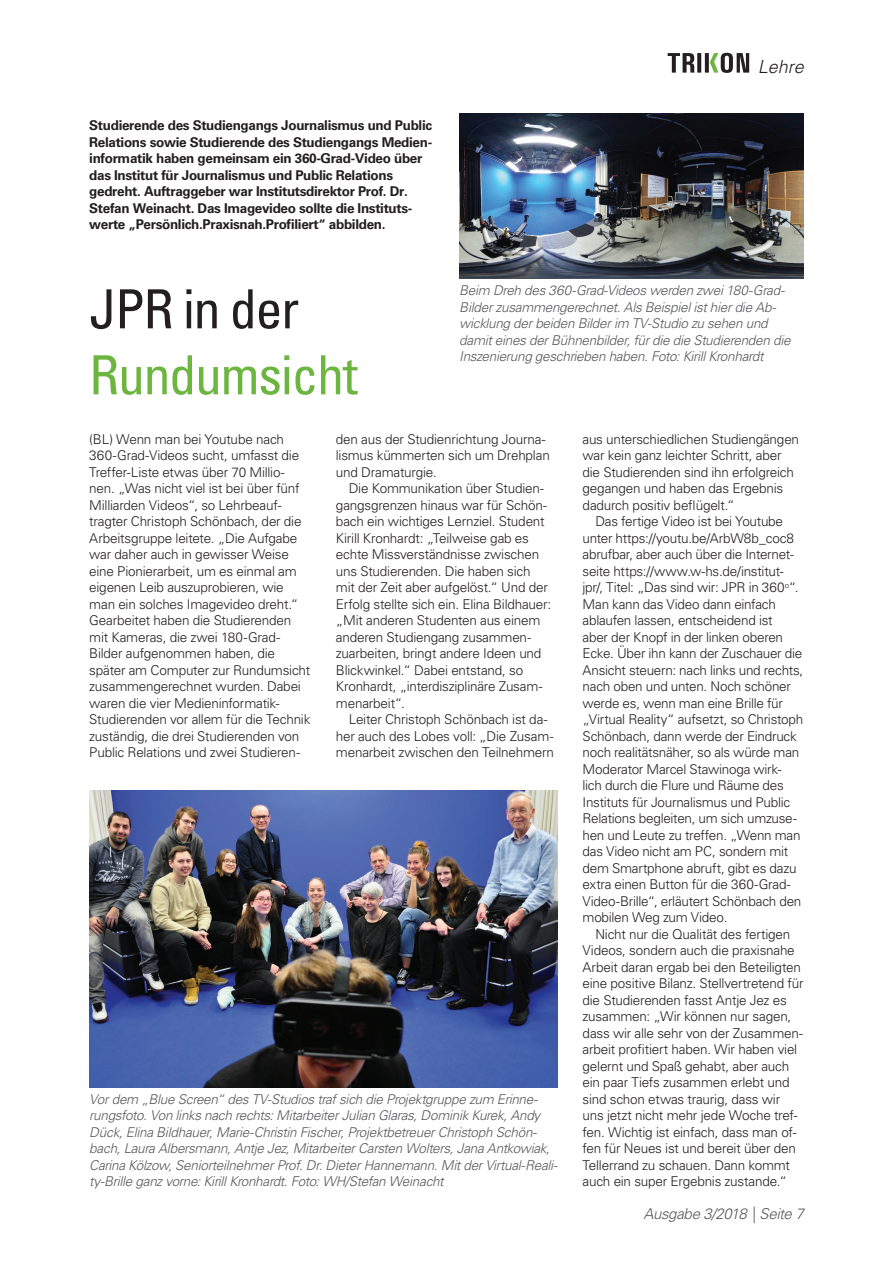
<style>
.page{position:relative;width:893px;height:1263px;background:#fff}
.page>*{position:absolute;margin:0;border:0;box-sizing:border-box;transform-origin:0 0}
.t1{font:condensed 54px "Univers LT Std";letter-spacing:-.025em;color:#6cb640}
.t2{font:condensed 54px "Univers LT Std";letter-spacing:-.025em;color:#231f20}
.t3{font:italic 300 18px "Univers LT Std";color:#231f20}
.t4{font:italic 300 15px "Univers LT Std";letter-spacing:-.025em;color:#57585a}
.t5{font:300 13.5px/16.5px "Univers LT Std";letter-spacing:-.015em;color:#231f20}
.t6{font:italic 300 13.5px/16.5px "Univers LT Std";letter-spacing:-.02em;color:#57585a}
.t7{font:700 13.5px/16.5px "Univers LT Std";letter-spacing:-.025em;color:#231f20}
</style>
<div class="page">
<svg style="left:668px;top:53px;width:81px;height:20px"></svg>
<img style="left:459px;top:114px;width:345px;height:165px">
<img style="left:89px;top:790px;width:468px;height:297px">
<p class="t7" style="left:89px;top:117px;width:344px">Studierende des Studiengangs Journalismus und Public Relations sowie Studierende des Studiengangs Medien&shy;informatik haben gemeinsam ein 360-Grad-Video über das Institut für Journalismus und Public Relations gedreht. Auftraggeber war Institutsdirektor Prof. Dr.<br>Stefan Weinacht. Das Imagevideo sollte die Instituts&shy;werte „Persönlich.Praxisnah.Profiliert“ abbilden.</p>
<h1 class="t2" style="left:89px;top:275px;width:211px">JPR in der</h1>
<h1 class="t1" style="left:89px;top:341px;width:270px">Rundumsicht</h1>
<h2 class="t3" style="left:758px;top:56px;width:48px">Lehre</h2>
<p class="t6" style="left:459px;top:282px;width:333px">Beim Dreh des 360-Grad-Videos werden zwei 180-Grad-Bilder zusammengerechnet. Als Beispiel ist hier die Ab&shy;wicklung der beiden Bilder im TV-Studio zu sehen und damit eines der Bühnenbilder, für die die Studierenden die Inszenierung geschrieben haben. Foto: Kirill Kronhardt</p>
<p class="t5" style="left:89px;top:431px;width:223px">(BL) Wenn man bei Youtube nach 360-Grad-Videos sucht, umfasst die Treffer-Liste etwas über 70 Millio&shy;nen. „Was nicht viel ist bei über fünf Milliarden Videos“, so Lehrbeauf&shy;tragter Christoph Schönbach, der die Arbeitsgruppe leitete. „Die Aufgabe war daher auch in gewisser Weise eine Pionierarbeit, um es einmal am eigenen Leib auszuprobieren, wie man ein solches Imagevideo dreht.“ Gearbeitet haben die Studierenden mit Kameras, die zwei 180-Grad-Bilder aufgenommen haben, die später am Computer zur Rundumsicht zusammengerechnet wurden. Dabei waren die vier Medieninformatik-Studierenden vor allem für die Technik zuständig, die drei Studierenden von Public Relations und zwei Studieren-</p>
<p class="t5" style="left:336px;top:431px;width:215px">den aus der Studienrichtung Journa&shy;lismus kümmerten sich um Drehplan und Dramaturgie.</p>
<p class="t5" style="left:336px;top:480px;width:217px;text-indent:13px">Die Kommunikation über Studien&shy;gangsgrenzen hinaus war für Schön&shy;bach ein wichtiges Lernziel. Student Kirill Kronhardt: „Teilweise gab es echte Missverständnisse zwischen uns Studierenden. Die haben sich mit der Zeit aber aufgelöst.“ Und der Erfolg stellte sich ein. Elina Bildhauer: „Mit anderen Studenten aus einem anderen Studiengang zusammen&shy;zuarbeiten, bringt andere Ideen und Blickwinkel.“ Dabei entstand, so Kronhardt, „interdisziplinäre Zusam&shy;menarbeit“.</p>
<p class="t5" style="left:336px;top:711px;width:219px;text-align:center">Leiter Christoph Schönbach ist da&shy;her auch des Lobes voll: „Die Zusam&shy;menarbeit zwischen den Teilnehmern</p>
<p class="t6" style="left:89px;top:1091px;width:470px">Vor dem „Blue Screen“ des TV-Studios traf sich die Projektgruppe zum Erinne&shy;rungsfoto. Von links nach rechts: Mitarbeiter Julian Glaras, Dominik Kurek, Andy Dück, Elina Bildhauer, Marie-Christin Fischer, Projektbetreuer Christoph Schön&shy;bach, Laura Albersmann, Antje Jez, Mitarbeiter Carsten Wolters, Jana Antkowiak, Carina Kölzow, Seniorteilnehmer Prof. Dr. Dieter Hannemann. Mit der Virtual-Reali&shy;ty-Brille ganz vorne: Kirill Kronhardt. Foto: WH/Stefan Weinacht</p>
<p class="t5" style="left:583px;top:431px;width:218px">aus unterschiedlichen Studiengängen war kein ganz leichter Schritt, aber die Studierenden sind ihn erfolgreich gegangen und haben das Ergebnis dadurch positiv beflügelt.“</p>
<p class="t5" style="left:583px;top:513px;width:222px;text-indent:13px">Das fertige Video ist bei Youtube unter https://youtu.be/ArbW8b_coc8 abrufbar, aber auch über die Internet&shy;seite https://www.w-hs.de/institut&shy;jpr/, Titel: „Das sind wir: JPR in 360<sup>o</sup>“.<br>Man kann das Video dann einfach ablaufen lassen, entscheidend ist<br>aber der Knopf in der linken oberen Ecke. Über ihn kann der Zuschauer die Ansicht steuern: nach links und rechts, nach oben und unten. Noch schöner werde es, wenn man eine Brille für „Virtual Reality“ aufsetzt, so Christoph Schönbach, dann werde der Eindruck noch realitätsnäher, so als würde man Moderator Marcel Stawinoga wirk&shy;lich durch die Flure und Räume des Instituts für Journalismus und Public Relations begleiten, um sich umzuse&shy;hen und Leute zu treffen. „Wenn man das Video nicht am PC, sondern mit dem Smartphone abruft, gibt es dazu extra einen Button für die 360-Grad-Video-Brille“, erläutert Schönbach den mobilen Weg zum Video.</p>
<p class="t5" style="left:583px;top:926px;width:223px;text-indent:13px">Nicht nur die Qualität des fertigen Videos, sondern auch die praxisnahe Arbeit daran ergab bei den Beteiligten eine positive Bilanz. Stellvertretend für die Studierenden fasst Antje Jez es zusammen: „Wir können nur sagen, dass wir alle sehr von der Zusammen&shy;arbeit profitiert haben. Wir haben viel gelernt und Spaß gehabt, aber auch ein paar Tiefs zusammen erlebt und sind schon etwas traurig, dass wir uns jetzt nicht mehr jede Woche tref&shy;fen. Wichtig ist einfach, dass man of&shy;fen für Neues ist und bereit über den Tellerrand zu schauen. Dann kommt auch ein super Ergebnis zustande.“</p>
<p class="t4" style="left:643px;top:1205px;width:162px">Ausgabe 3/2018 | Seite 7</p>
</div>
